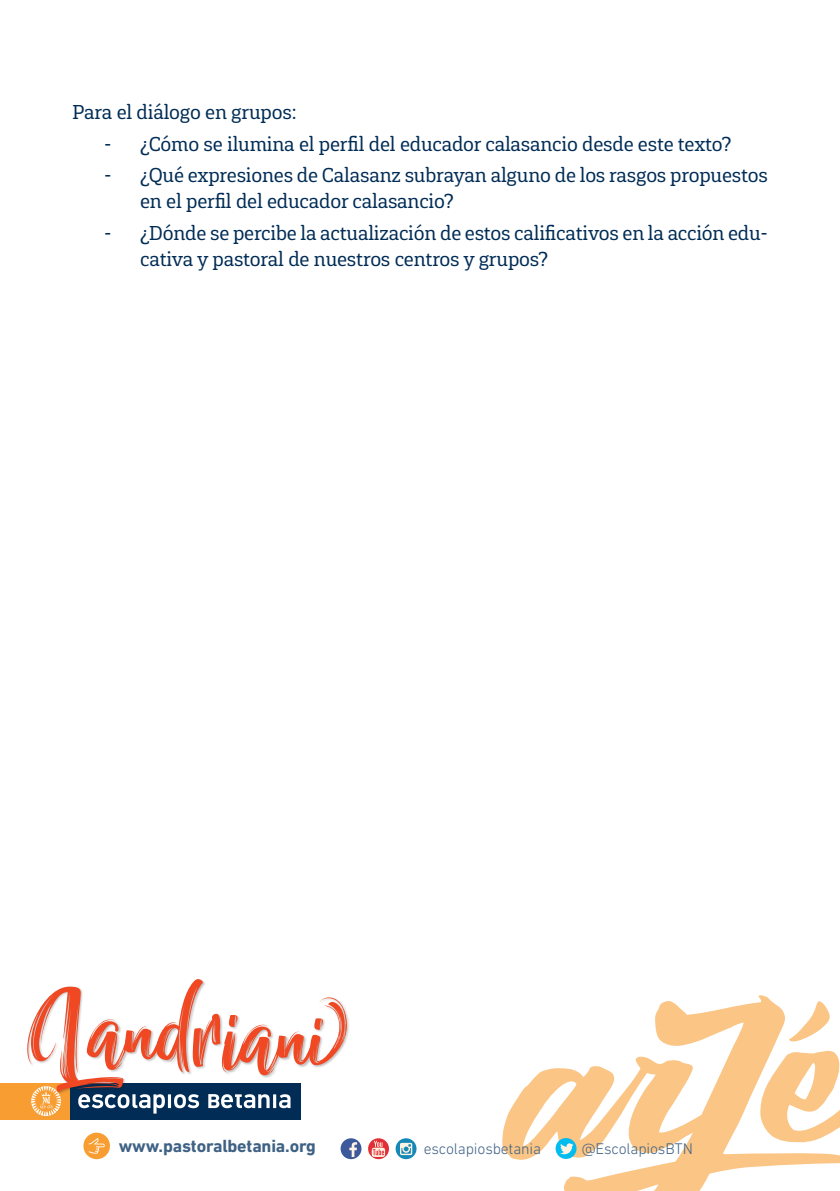
<style>
.page{position:relative;width:840px;height:1191px;background:#fff}
.page>*{position:absolute;margin:0;border:0;box-sizing:border-box;transform-origin:0 0}
.t1{font:145px "Nettizen Script Dancing";color:#f04822}
.t2{font:20px/26px "Gaspo Slab";letter-spacing:-.01em;color:#002c55}
.t3{font:700 18px "DIN Next LT Pro";letter-spacing:-.01em;color:#3f6284}
.t4{font:300 15.6px "DIN Next LT Pro";letter-spacing:-.01em;color:#3f6284}
</style>
<div class="page">
<div style="left:70px;top:1082px;width:231px;height:37px;background:#002c55"></div>
<div style="left:0;top:1082px;width:70px;height:37px;background:#f89d31"></div>
<svg style="left:31px;top:1094px;width:30px;height:22px"></svg>
<svg style="left:78px;top:1094px;width:212px;height:19px"></svg>
<svg style="left:502px;top:995px;width:337px;height:196px"></svg>
<div style="left:83px;top:1132px;width:27px;height:27px;background:#f89d31;border-radius:50%"></div>
<svg style="left:89px;top:1138px;width:16px;height:16px"></svg>
<div style="left:340px;top:1138px;width:21px;height:21px;background:#3b599b;border-radius:50%"></div>
<svg style="left:349px;top:1142px;width:8px;height:15px"></svg>
<svg style="left:368px;top:1138px;width:21px;height:21px"></svg>
<svg style="left:371px;top:1140px;width:14px;height:17px"></svg>
<svg style="left:395px;top:1138px;width:21px;height:21px"></svg>
<svg style="left:400px;top:1142px;width:12px;height:13px"></svg>
<div style="left:555px;top:1138px;width:21px;height:21px;background:#01bcee;border-radius:50%"></div>
<svg style="left:560px;top:1143px;width:13px;height:11px"></svg>
<div style="left:27px;top:979px;width:323px;height:115px;background:#231f20;opacity:.28"></div>
<p class="t2" style="left:72px;top:99px;width:226px">Para el diálogo en grupos:</p>
<p class="t2" style="left:104px;top:130px;width:628px">- ¿Cómo se ilumina el perfil del educador calasancio desde este texto?</p>
<p class="t2" style="left:140px;top:162px;width:628px;text-indent:-36px">- ¿Qué expresiones de Calasanz subrayan alguno de los rasgos propuestos en el perfil del educador calasancio?</p>
<p class="t2" style="left:140px;top:220px;width:629px;text-indent:-36px">- ¿Dónde se percibe la actualización de estos calificativos en la acción edu&shy;cativa y pastoral de nuestros centros y grupos?</p>
<p class="t1" style="left:32px;top:962px;width:318px;rotate:2deg">Landriani</p>
<p class="t3" style="left:119px;top:1135px;width:198px">www.pastoralbetania.org</p>
<p class="t4" style="left:423px;top:1140px;width:119px">escolapiosbetania</p>
<p class="t4" style="left:581px;top:1140px;width:112px">@EscolapiosBTN</p>
</div>
